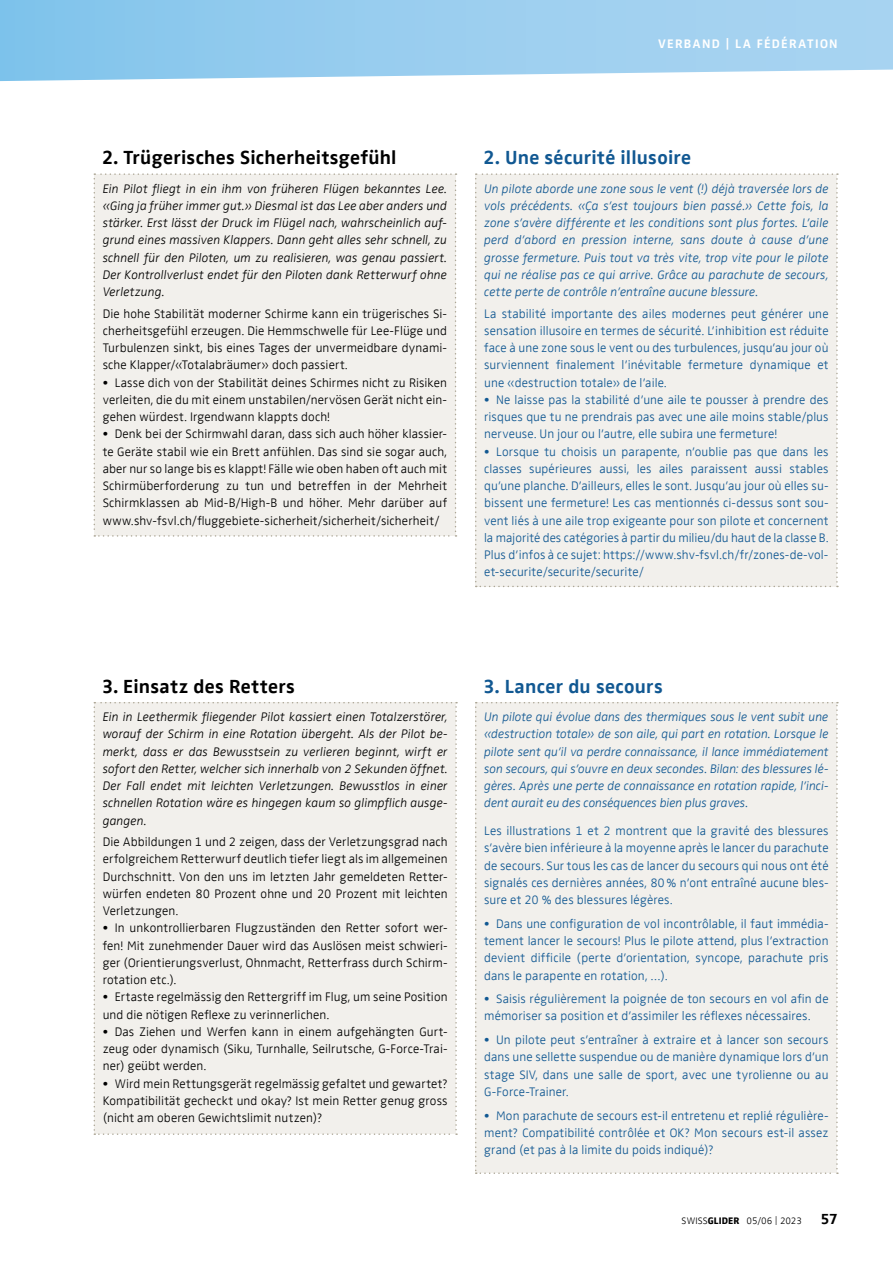
<style>
.page{position:relative;width:893px;height:1263px;background:#fff}
.page>*{position:absolute;margin:0;border:0;box-sizing:border-box;transform-origin:0 0}
.t1{font:700 19.5px "Zwo Offc Pro";letter-spacing:.015em;color:#000}
.t2{font:700 19.5px "Zwo Offc Pro";letter-spacing:.015em;color:#115892}
.t3{font:700 15px "Zwo Offc Pro";color:#000}
.t4{font:300 12.75px/17.2px "Zwo Offc Pro";letter-spacing:.01em;color:#115892;text-align:justify}
.t5{font:300 12.75px/17.2px "Zwo Offc Pro";letter-spacing:.01em;color:#000;text-align:justify}
.t6{font:italic 300 12.75px/17.2px "Zwo Offc Pro";color:#115892;text-align:justify}
.t7{font:italic 300 12.75px/17.2px "Zwo Offc Pro";letter-spacing:.01em;color:#000;text-align:justify}
.t8{font:700 12.75px "Zwo Offc Pro";letter-spacing:.1em;color:#fff}
.t9{font:300 9.75px "Zwo Offc Pro";color:#000}
.s1{font-weight:800}
</style>
<div class="page">
<svg style="left:0;top:0;width:893px;height:81px;background:#9ed0ef"></svg>
<div style="left:94px;top:173px;width:362px;height:364px;background:#f2f0ec"></div>
<div style="left:94px;top:702px;width:363px;height:433px;background:#f2f0ec"></div>
<div style="left:475px;top:173px;width:363px;height:414px;background:#f2f0ec"></div>
<div style="left:475px;top:702px;width:363px;height:472px;background:#f2f0ec"></div>
<p class="t8" style="left:658px;top:34px;width:181px">VERBAND | LA FÉDÉRATION</p>
<h1 class="t1" style="left:102px;top:143px;width:296px">2. Trügerisches Sicherheitsgefühl</h1>
<p class="t7" style="left:103px;top:179px;width:346px">Ein Pilot fliegt in ein ihm von früheren Flügen bekanntes Lee. «Ging ja früher immer gut.» Diesmal ist das Lee aber anders und stärker. Erst lässt der Druck im Flügel nach, wahrscheinlich auf&shy;grund eines massiven Klappers. Dann geht alles sehr schnell, zu schnell für den Piloten, um zu realisieren, was genau passiert.<br>Der Kontrollverlust endet für den Piloten dank Retterwurf ohne Verletzung.</p>
<p class="t5" style="left:103px;top:304px;width:346px">Die hohe Stabilität moderner Schirme kann ein trügerisches Si&shy;cherheitsgefühl erzeugen. Die Hemmschwelle für Lee-Flüge und Turbulenzen sinkt, bis eines Tages der unvermeidbare dynami&shy;sche Klapper/«Totalabräumer» doch passiert.</p>
<p class="t5" style="left:103px;top:373px;width:346px">• Lasse dich von der Stabilität deines Schirmes nicht zu Risiken verleiten, die du mit einem unstabilen/nervösen Gerät nicht ein&shy;gehen würdest. Irgendwann klappts doch!</p>
<p class="t5" style="left:103px;top:425px;width:346px">• Denk bei der Schirmwahl daran, dass sich auch höher klassier&shy;te Geräte stabil wie ein Brett anfühlen. Das sind sie sogar auch, aber nur so lange bis es klappt! Fälle wie oben haben oft auch mit Schirmüberforderung zu tun und betreffen in der Mehrheit Schirmklassen ab Mid-B/High-B und höher. Mehr darüber auf www.shv-fsvl.ch/fluggebiete-sicherheit/sicherheit/sicherheit/</p>
<h1 class="t2" style="left:483px;top:143px;width:209px">2. Une sécurité illusoire</h1>
<p class="t6" style="left:484px;top:179px;width:346px">Un pilote aborde une zone sous le vent (!) déjà traversée lors de vols précédents. «Ça s’est toujours bien passé.» Cette fois, la zone s’avère différente et les conditions sont plus fortes. L’aile perd d’abord en pression interne, sans doute à cause d’une grosse fermeture. Puis tout va très vite, trop vite pour le pilote qui ne réalise pas ce qui arrive. Grâce au parachute de secours, cette perte de contrôle n’entraîne aucune blessure.</p>
<p class="t4" style="left:484px;top:304px;width:346px">La stabilité importante des ailes modernes peut générer une sensation illusoire en termes de sécurité. L’inhibition est réduite face à une zone sous le vent ou des turbulences, jusqu’au jour où surviennent finalement l’inévitable fermeture dynamique et une «destruction totale» de l’aile.</p>
<p class="t4" style="left:484px;top:390px;width:346px">• Ne laisse pas la stabilité d’une aile te pousser à prendre des risques que tu ne prendrais pas avec une aile moins stable/plus nerveuse. Un jour ou l’autre, elle subira une fermeture!</p>
<p class="t4" style="left:484px;top:442px;width:346px">• Lorsque tu choisis un parapente, n’oublie pas que dans les classes supérieures aussi, les ailes paraissent aussi stables qu’une planche. D’ailleurs, elles le sont. Jusqu’au jour où elles su&shy;bissent une fermeture! Les cas mentionnés ci-dessus sont sou&shy;vent liés à une aile trop exigeante pour son pilote et concernent la majorité des catégories à partir du milieu/du haut de la classe B.<br>Plus d’infos à ce sujet: https://www.shv-fsvl.ch/fr/zones-de-vol&shy;et-securite/securite/securite/</p>
<h1 class="t1" style="left:102px;top:671px;width:194px">3. Einsatz des Retters</h1>
<p class="t7" style="left:103px;top:707px;width:346px">Ein in Leethermik fliegender Pilot kassiert einen Totalzerstörer, worauf der Schirm in eine Rotation übergeht. Als der Pilot be&shy;merkt, dass er das Bewusstsein zu verlieren beginnt, wirft er sofort den Retter, welcher sich innerhalb von 2 Sekunden öffnet.<br>Der Fall endet mit leichten Verletzungen. Bewusstlos in einer schnellen Rotation wäre es hingegen kaum so glimpflich ausge&shy;gangen.</p>
<p class="t5" style="left:103px;top:832px;width:346px">Die Abbildungen 1 und 2 zeigen, dass der Verletzungsgrad nach erfolgreichem Retterwurf deutlich tiefer liegt als im allgemeinen Durchschnitt. Von den uns im letzten Jahr gemeldeten Retter&shy;würfen endeten 80 Prozent ohne und 20 Prozent mit leichten Verletzungen.</p>
<p class="t5" style="left:103px;top:919px;width:346px">• In unkontrollierbaren Flugzuständen den Retter sofort wer&shy;fen! Mit zunehmender Dauer wird das Auslösen meist schwieri&shy;ger (Orientierungsverlust, Ohnmacht, Retterfrass durch Schirm&shy;rotation etc.).</p>
<p class="t5" style="left:103px;top:988px;width:346px">• Ertaste regelmässig den Rettergriff im Flug, um seine Position und die nötigen Reflexe zu verinnerlichen.</p>
<p class="t5" style="left:103px;top:1022px;width:346px">• Das Ziehen und Werfen kann in einem aufgehängten Gurt&shy;zeug oder dynamisch (Siku, Turnhalle, Seilrutsche, G-Force-Trai&shy;ner) geübt werden.</p>
<p class="t5" style="left:103px;top:1074px;width:346px">• Wird mein Rettungsgerät regelmässig gefaltet und gewartet?<br>Kompatibilität gecheckt und okay? Ist mein Retter genug gross (nicht am oberen Gewichtslimit nutzen)?</p>
<h1 class="t2" style="left:483px;top:671px;width:181px">3. Lancer du secours</h1>
<p class="t6" style="left:484px;top:707px;width:346px">Un pilote qui évolue dans des thermiques sous le vent subit une «destruction totale» de son aile, qui part en rotation. Lorsque le pilote sent qu’il va perdre connaissance, il lance immédiatement son secours, qui s’ouvre en deux secondes. Bilan: des blessures lé&shy;gères. Après une perte de connaissance en rotation rapide, l’inci&shy;dent aurait eu des conséquences bien plus graves.</p>
<p class="t4" style="left:484px;top:821px;width:346px">Les illustrations 1 et 2 montrent que la gravité des blessures s’avère bien inférieure à la moyenne après le lancer du parachute de secours. Sur tous les cas de lancer du secours qui nous ont été signalés ces dernières années, 80% n’ont entraîné aucune bles&shy;sure et 20 % des blessures légères.</p>
<p class="t4" style="left:484px;top:914px;width:346px">• Dans une configuration de vol incontrôlable, il faut immédia&shy;tement lancer le secours! Plus le pilote attend, plus l’extraction devient difficile (perte d’orientation, syncope, parachute pris dans le parapente en rotation, …).</p>
<p class="t4" style="left:484px;top:989px;width:346px">• Saisis régulièrement la poignée de ton secours en vol afin de mémoriser sa position et d’assimiler les réflexes nécessaires.</p>
<p class="t4" style="left:484px;top:1030px;width:346px">• Un pilote peut s’entraîner à extraire et à lancer son secours dans une sellette suspendue ou de manière dynamique lors d’un stage SIV, dans une salle de sport, avec une tyrolienne ou au G-Force-Trainer.</p>
<p class="t4" style="left:484px;top:1106px;width:346px">• Mon parachute de secours est-il entretenu et replié régulière&shy;ment? Compatibilité contrôlée et OK? Mon secours est-il assez grand (et pas à la limite du poids indiqué)?</p>
<p class="t9" style="left:682px;top:1213px;width:122px">SWISS<span class="s1">GLIDER</span> 05/06 | 2023</p>
<p class="t3" style="left:821px;top:1207px;width:18px">57</p>
</div>
